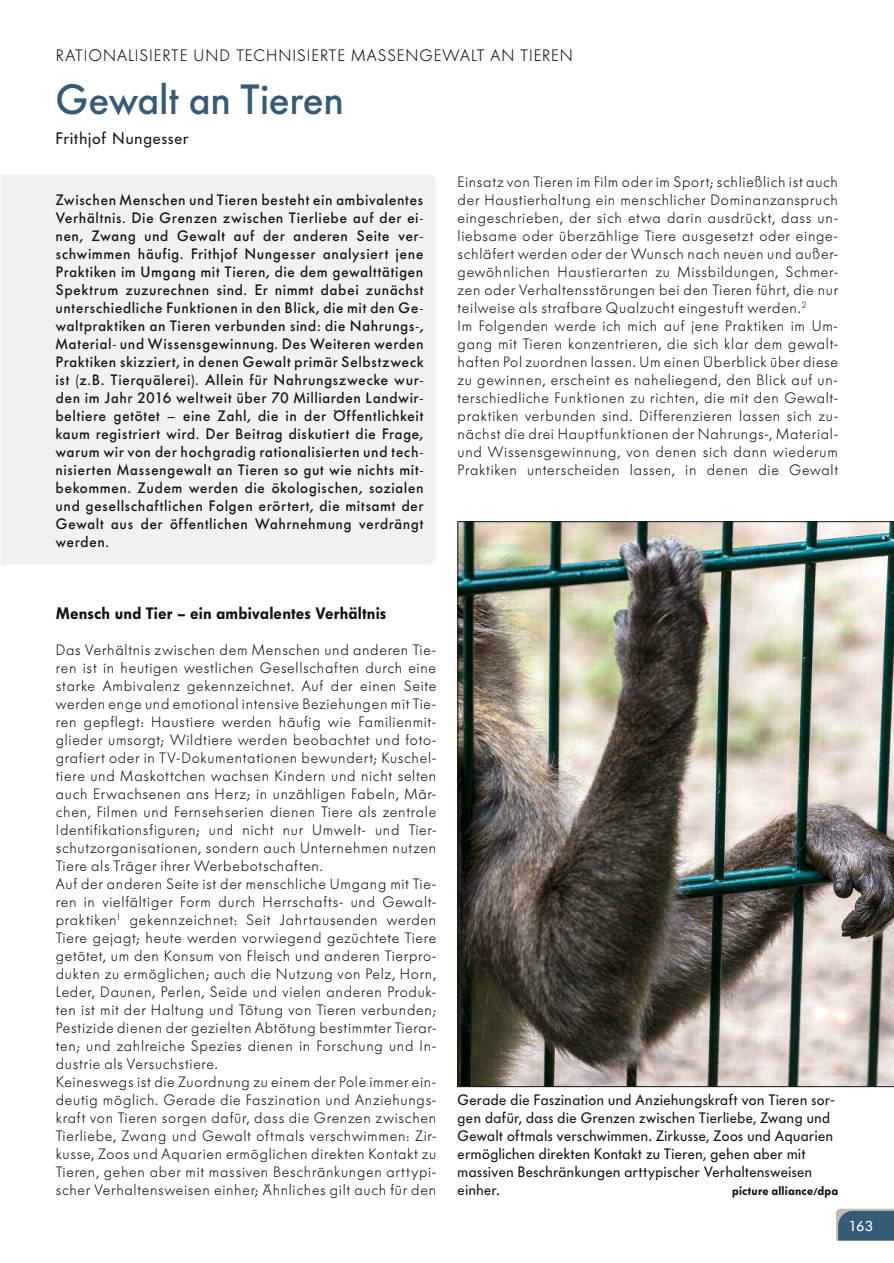
<style>
.page{position:relative;width:894px;height:1263px;background:#fff}
.page>*{position:absolute;margin:0;border:0;box-sizing:border-box;transform-origin:0 0}
.t1{font:500 42px "Futura BQ";letter-spacing:-.005em;color:#355b76}
.t2{font:300 16.5px "Futura BQ";letter-spacing:.06em;color:#141315}
.t3{font:800 16.5px "Futura BQ";letter-spacing:.005em;color:#141315}
.t4{font:16.5px "Futura BQ";letter-spacing:.06em;color:#141315}
.t5{font:300 15px/18px "Futura BQ";letter-spacing:.045em;color:#141315}
.t6{font:500 15px/18px "Futura BQ";letter-spacing:.05em;color:#141315;text-align:justify}
.t7{font:15px/18px "Futura BQ";letter-spacing:.035em;color:#141315}
.t8{font:14.25px "Futura BQ";color:#fff;scale:1.1 1}
.t9{font:800 12px "Futura BQ";letter-spacing:.015em;color:#141315}
</style>
<div class="page">
<div style="left:1px;top:175px;width:435px;height:390px;background:#f3f1ef"></div>
<img style="left:458px;top:521px;width:436px;height:566px">
<svg style="left:836px;top:1209px;width:58px;height:32px"></svg>
<p class="t2" style="left:56px;top:46px;width:518px">RATIONALISIERTE UND TECHNISIERTE MASSENGEWALT AN TIEREN</p>
<h1 class="t1" style="left:56px;top:76px;width:290px">Gewalt an Tieren</h1>
<p class="t4" style="left:56px;top:129px;width:134px">Frithjof Nungesser</p>
<p class="t6" style="left:56px;top:191px;width:369px">Zwischen Menschen und Tieren besteht ein ambivalentes Verhältnis. Die Grenzen zwischen Tierliebe auf der ei&shy;nen, Zwang und Gewalt auf der anderen Seite ver&shy;schwimmen häufig. Frithjof Nungesser analysiert jene Praktiken im Umgang mit Tieren, die dem gewalttätigen Spektrum zuzurechnen sind. Er nimmt dabei zunächst unterschiedliche Funktionen in den Blick, die mit den Ge&shy;waltpraktiken an Tieren verbunden sind: die Nahrungs-, Material- und Wissensgewinnung. Des Weiteren werden Praktiken skizziert, in denen Gewalt primär Selbstzweck ist (z.B. Tierquälerei). Allein für Nahrungszwecke wur&shy;den im Jahr 2016 weltweit über 70 Milliarden Landwir&shy;beltiere getötet – eine Zahl, die in der Öffentlichkeit kaum registriert wird. Der Beitrag diskutiert die Frage, warum wir von der hochgradig rationalisierten und tech&shy;nisierten Massengewalt an Tieren so gut wie nichts mit&shy;bekommen. Zudem werden die ökologischen, sozialen und gesellschaftlichen Folgen erörtert, die mitsamt der Gewalt aus der öffentlichen Wahrnehmung verdrängt werden.</p>
<p class="t5" style="left:458px;top:173px;width:382px">Einsatz von Tieren im Film oder im Sport; schließlich ist auch der Haustierhaltung ein menschlicher Dominanzanspruch eingeschrieben, der sich etwa darin ausdrückt, dass un&shy;liebsame oder überzählige Tiere ausgesetzt oder einge&shy;schläfert werden oder der Wunsch nach neuen und außer&shy;gewöhnlichen Haustierarten zu Missbildungen, Schmer&shy;zen oder Verhaltensstörungen bei den Tieren führt, die nur teilweise als strafbare Qualzucht eingestuft werden.<sup>2<br></sup>Im Folgenden werde ich mich auf jene Praktiken im Um&shy;gang mit Tieren konzentrieren, die sich klar dem gewalt&shy;haften Pol zuordnen lassen. Um einen Überblick über diese zu gewinnen, erscheint es naheliegend, den Blick auf un&shy;terschiedliche Funktionen zu richten, die mit den Gewalt&shy;praktiken verbunden sind. Differenzieren lassen sich zu&shy;nächst die drei Hauptfunktionen der Nahrungs-, Material&shy;und Wissensgewinnung, von denen sich dann wiederum Praktiken unterscheiden lassen, in denen die Gewalt</p>
<p class="t3" style="left:56px;top:604px;width:332px">Mensch und Tier – ein ambivalentes Verhältnis</p>
<p class="t5" style="left:56px;top:641px;width:382px">Das Verhältnis zwischen dem Menschen und anderen Tie&shy;ren ist in heutigen westlichen Gesellschaften durch eine starke Ambivalenz gekennzeichnet. Auf der einen Seite werden enge und emotional intensive Beziehungen mit Tie&shy;ren gepflegt: Haustiere werden häufig wie Familienmit&shy;glieder umsorgt; Wildtiere werden beobachtet und foto&shy;grafiert oder in TV-Dokumentationen bewundert; Kuschel&shy;tiere und Maskottchen wachsen Kindern und nicht selten auch Erwachsenen ans Herz; in unzähligen Fabeln, Mär&shy;chen, Filmen und Fernsehserien dienen Tiere als zentrale Identifikationsfiguren; und nicht nur Umwelt- und Tier&shy;schutzorganisationen, sondern auch Unternehmen nutzen Tiere als Träger ihrer Werbebotschaften.<br>Auf der anderen Seite ist der menschliche Umgang mit Tie&shy;ren in vielfältiger Form durch Herrschafts- und Gewalt&shy;praktiken<sup>1</sup> gekennzeichnet: Seit Jahrtausenden werden Tiere gejagt; heute werden vorwiegend gezüchtete Tiere getötet, um den Konsum von Fleisch und anderen Tierpro&shy;dukten zu ermöglichen; auch die Nutzung von Pelz, Horn, Leder, Daunen, Perlen, Seide und vielen anderen Produk&shy;ten ist mit der Haltung und Tötung von Tieren verbunden; Pestizide dienen der gezielten Abtötung bestimmter Tierar&shy;ten; und zahlreiche Spezies dienen in Forschung und In&shy;dustrie als Versuchstiere.<br>Keineswegs ist die Zuordnung zu einem der Pole immer ein&shy;deutig möglich. Gerade die Faszination und Anziehungs&shy;kraft von Tieren sorgen dafür, dass die Grenzen zwischen Tierliebe, Zwang und Gewalt oftmals verschwimmen: Zir&shy;kusse, Zoos und Aquarien ermöglichen direkten Kontakt zu Tieren, gehen aber mit massiven Beschränkungen arttypi&shy;scher Verhaltensweisen einher; Ähnliches gilt auch für den</p>
<p class="t7" style="left:458px;top:1090px;width:379px">Gerade die Faszination und Anziehungskraft von Tieren sor&shy;gen dafür, dass die Grenzen zwischen Tierliebe, Zwang und Gewalt oftmals verschwimmen. Zirkusse, Zoos und Aquarien ermöglichen direkten Kontakt zu Tieren, gehen aber mit massiven Beschränkungen arttypischer Verhaltensweisen einher.</p>
<p class="t9" style="left:732px;top:1184px;width:108px">picture alliance/dpa</p>
<p class="t8" style="left:849px;top:1218px;width:24px">163</p>
</div>
